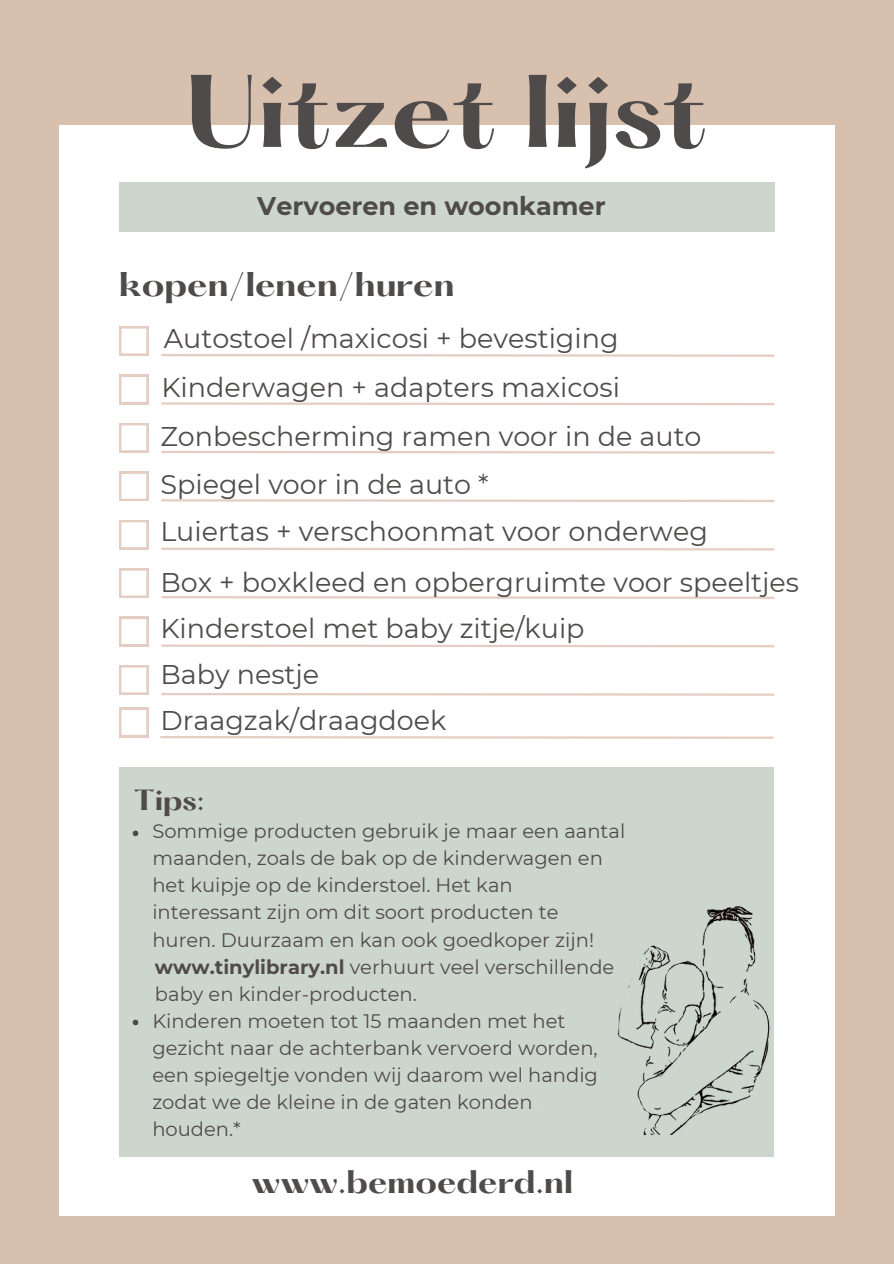
<style>
.page{position:relative;width:894px;height:1264px;background:#fff}
.page>*{position:absolute;margin:0;border:0;box-sizing:border-box;transform-origin:0 0}
.t1{font:700 90px "Hatton";color:#504b4b}
.t2{font:700 30px "Hatton";color:#504b4b}
.t3{font:700 28.5px "Hatton";color:#504b4b}
.t4{font:27px "Montserrat";color:#504b4b}
.t5{font:700 25.5px "Montserrat";color:#504b4b}
.t6{font:700 25.5px "Hatton";color:#504b4b}
.t7{font:19.5px/27px "Montserrat";color:#504b4b}
.s1{font-weight:700}
</style>
<div class="page">
<div style="left:0;top:0;width:893px;height:1263px;background:#d8c0af"></div>
<div style="left:59px;top:125px;width:775px;height:1090px;background:#fff"></div>
<svg style="left:161px;top:354px;width:614px;height:3px;background:#ead9d0"></svg>
<svg style="left:119px;top:326px;width:29px;height:29px"></svg>
<svg style="left:161px;top:402px;width:614px;height:4px"></svg>
<svg style="left:119px;top:375px;width:29px;height:29px"></svg>
<svg style="left:161px;top:450px;width:614px;height:4px"></svg>
<svg style="left:119px;top:423px;width:29px;height:29px"></svg>
<svg style="left:161px;top:499px;width:614px;height:3px;background:#ead9d0"></svg>
<svg style="left:119px;top:471px;width:29px;height:30px"></svg>
<svg style="left:161px;top:547px;width:614px;height:4px"></svg>
<svg style="left:119px;top:520px;width:29px;height:29px"></svg>
<svg style="left:161px;top:596px;width:614px;height:3px;background:#ead9d0"></svg>
<svg style="left:119px;top:568px;width:29px;height:29px"></svg>
<svg style="left:161px;top:644px;width:614px;height:4px"></svg>
<svg style="left:119px;top:617px;width:29px;height:29px"></svg>
<svg style="left:161px;top:693px;width:614px;height:3px;background:#ead9d0"></svg>
<svg style="left:119px;top:665px;width:29px;height:29px"></svg>
<div style="left:119px;top:182px;width:655px;height:50px;background:#cdd6cd"></div>
<div style="left:119px;top:766px;width:654px;height:390px;background:#cdd6cd"></div>
<img style="left:539px;top:874px;width:235px;height:283px">
<svg style="left:133px;top:830px;width:5px;height:6px"></svg>
<svg style="left:133px;top:1019px;width:5px;height:6px"></svg>
<svg style="left:160px;top:736px;width:614px;height:3px;background:#ead9d0"></svg>
<svg style="left:119px;top:707px;width:29px;height:30px"></svg>
<h4 class="t1" style="left:185px;top:69px;width:523px">Uitzet lijst</h4>
<h3 class="t5" style="left:257px;top:190px;width:350px">Vervoeren en woonkamer</h3>
<h2 class="t2" style="left:119px;top:270px;width:337px">kopen/lenen/huren</h2>
<h3 class="t4" style="left:164px;top:321px;width:456px">Autostoel /maxicosi + bevestiging</h3>
<h3 class="t4" style="left:161px;top:371px;width:460px">Kinderwagen + adapters maxicosi</h3>
<h3 class="t4" style="left:160px;top:420px;width:542px">Zonbescherming ramen voor in de auto</h3>
<h3 class="t4" style="left:160px;top:467px;width:329px">Spiegel voor in de auto *</h3>
<h3 class="t4" style="left:160px;top:515px;width:549px">Luiertas + verschoonmat voor onderweg</h3>
<h3 class="t4" style="left:160px;top:565px;width:640px">Box + boxkleed en opbergruimte voor speeltjes</h3>
<h3 class="t4" style="left:160px;top:612px;width:425px">Kinderstoel met baby zitje/kuip</h3>
<h4 class="t4" style="left:160px;top:658px;width:160px">Baby nestje</h4>
<p class="t4" style="left:160px;top:703px;width:287px">Draagzak/draagdoek</p>
<h3 class="t6" style="left:134px;top:788px;width:72px">Tips:</h3>
<p class="t7" style="left:152px;top:818px;width:474px">Sommige producten gebruik je maar een aantal maanden, zoals de bak op de kinderwagen en het kuipje op de kinderstoel. Het kan interessant zijn om dit soort producten te huren. Duurzaam en kan ook goedkoper zijn!</p>
<p class="t7" style="left:155px;top:953px;width:461px"><span class="s1">www.tinylibrary.nl</span> verhuurt veel verschillende</p>
<p class="t7" style="left:155px;top:980px;width:263px">baby en kinder-producten.</p>
<p class="t7" style="left:152px;top:1007px;width:447px">Kinderen moeten tot 15 maanden met het gezicht naar de achterbank vervoerd worden, een spiegeltje vonden wij daarom wel handig zodat we de kleine in de gaten konden houden.*</p>
<h2 class="t3" style="left:251px;top:1168px;width:323px">www.bemoederd.nl</h2>
</div>
